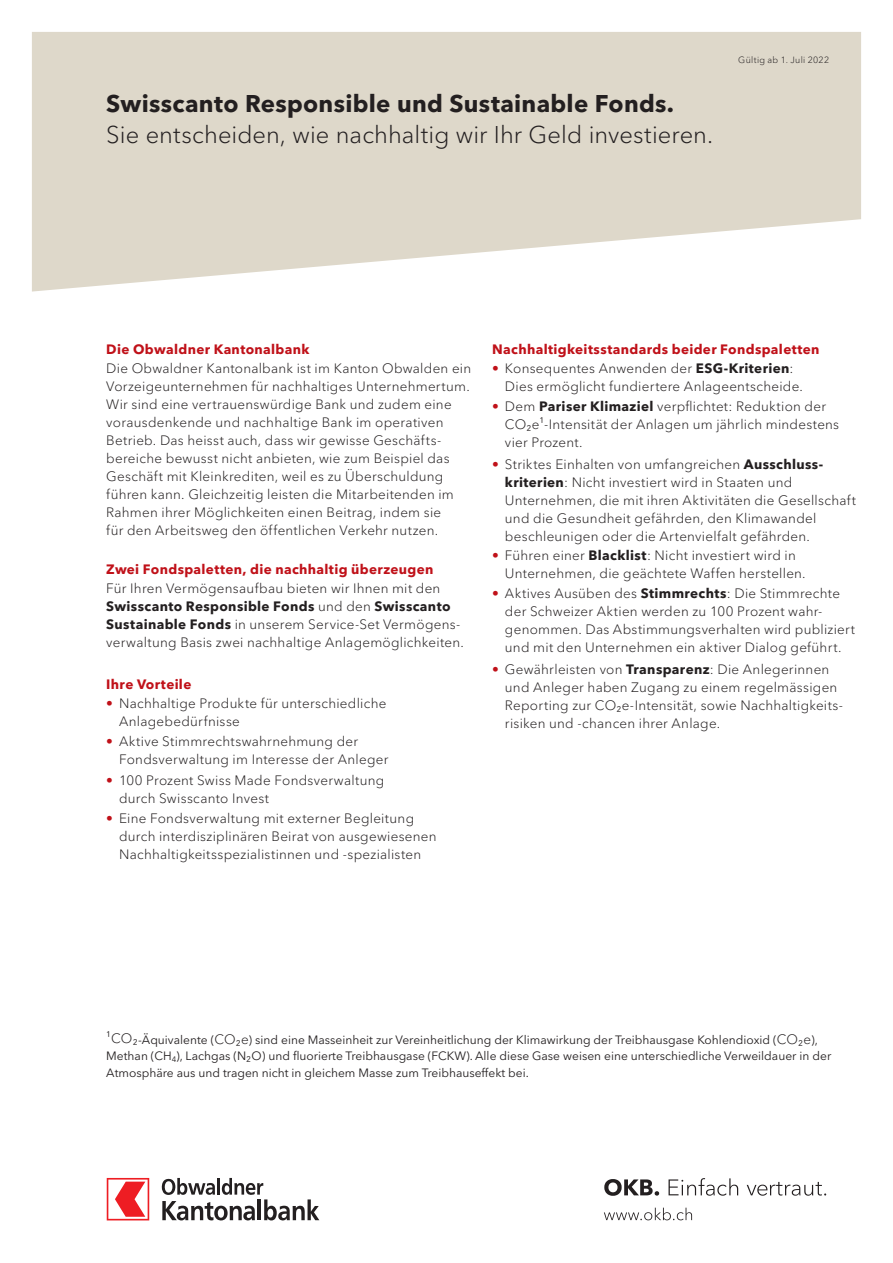
<style>
.page{position:relative;width:893px;height:1263px;background:#fff}
.page>*{position:absolute;margin:0;border:0;box-sizing:border-box;transform-origin:0 0}
.t1{font:300 24px "Avenir Next LT Pro";color:#231f20}
.t2{font:700 24px "Avenir Next LT Pro";letter-spacing:.01em;color:#231f20}
.t3{font:300 13.5px/18px "Avenir Next LT Pro";letter-spacing:.02em;color:#231f20}
.t4{font:700 13.5px "Avenir Next LT Pro";letter-spacing:.025em;color:#c01119}
.t5{font:12px/16.5px "Avenir Next LT Pro";color:#231f20}
.t6{font:300 9px "Avenir Next LT Pro";letter-spacing:.035em;color:#231f20}
.s1{font-weight:700}
.s2{color:#c01119}
.s3{font-weight:300;font-size:13.5px}
</style>
<div class="page">
<svg style="left:604px;top:1179px;width:55px;height:17px"></svg>
<svg style="left:668px;top:1178px;width:70px;height:18px"></svg>
<svg style="left:747px;top:1182px;width:79px;height:14px"></svg>
<svg style="left:604px;top:1208px;width:88px;height:12px"></svg>
<svg style="left:107px;top:1178px;width:42px;height:42px"></svg>
<svg style="left:162px;top:1178px;width:157px;height:42px"></svg>
<svg style="left:32px;top:32px;width:829px;height:260px;background:#e2ddd1"></svg>
<h1 class="t2" style="left:106px;top:89px;width:569px">Swisscanto Responsible und Sustainable Fonds.</h1>
<h1 class="t1" style="left:106px;top:121px;width:608px">Sie entscheiden, wie nachhaltig wir Ihr Geld investieren.</h1>
<p class="t6" style="left:738px;top:54px;width:92px">Gültig ab 1. Juli 2022</p>
<p class="t4" style="left:106px;top:341px;width:205px">Die Obwaldner Kantonalbank</p>
<p class="t3" style="left:106px;top:359px;width:366px">Die Obwaldner Kantonalbank ist im Kanton Obwalden ein Vorzeigeunternehmen für nachhaltiges Unternehmertum.<br>Wir sind eine vertrauenswürdige Bank und zudem eine vorausdenkende und nachhaltige Bank im operativen Betrieb. Das heisst auch, dass wir gewisse Geschäfts&shy;bereiche bewusst nicht anbieten, wie zum Beispiel das Geschäft mit Kleinkrediten, weil es zu Überschuldung führen kann. Gleichzeitig leisten die Mitarbeitenden im Rahmen ihrer Möglichkeiten einen Beitrag, indem sie<br>für den Arbeitsweg den öffentlichen Verkehr nutzen.</p>
<p class="t4" style="left:106px;top:561px;width:329px">Zwei Fondspaletten, die nachhaltig überzeugen</p>
<p class="t3" style="left:106px;top:579px;width:359px">Für Ihren Vermögensaufbau bieten wir Ihnen mit den <span class="s1">Swisscanto Responsible Fonds</span> und den <span class="s1">Swisscanto Sustainable Fonds</span> in unserem Service-Set Vermögens&shy;verwaltung Basis zwei nachhaltige Anlagemöglichkeiten.</p>
<p class="t4" style="left:106px;top:676px;width:87px">Ihre Vorteile</p>
<p class="t3" style="left:119px;top:694px;width:269px;text-indent:-13px"><span class="s2">•</span> Nachhaltige Produkte für unterschiedliche<br>Anlagebedürfnisse</p>
<p class="t3" style="left:119px;top:732px;width:271px;text-indent:-13px"><span class="s2">•</span> Aktive Stimmrechtswahrnehmung der<br>Fondsverwaltung im Interesse der Anleger</p>
<p class="t3" style="left:119px;top:771px;width:267px;text-indent:-13px"><span class="s2">•</span> 100 Prozent Swiss Made Fondsverwaltung durch Swisscanto Invest</p>
<p class="t3" style="left:119px;top:809px;width:319px;text-indent:-13px"><span class="s2">•</span> Eine Fondsverwaltung mit externer Begleitung durch interdisziplinären Beirat von ausgewiesenen<br>Nachhaltigkeitsspezialistinnen und -spezialisten</p>
<p class="t4" style="left:492px;top:341px;width:329px">Nachhaltigkeitsstandards beider Fondspaletten</p>
<p class="t3" style="left:505px;top:359px;width:300px;text-indent:-13px"><span class="s2">•</span> Konsequentes Anwenden der <span class="s1">ESG-Kriterien</span>:<br>Dies ermöglicht fundiertere Anlageentscheide.</p>
<p class="t3" style="left:505px;top:398px;width:336px;text-indent:-13px"><span class="s2">•</span> Dem <span class="s1">Pariser Klimaziel</span> verpflichtet: Reduktion der<br>CO₂e¹-Intensität der Anlagen um jährlich mindestens vier Prozent.</p>
<p class="t3" style="left:505px;top:455px;width:352px;text-indent:-13px"><span class="s2">•</span> Striktes Einhalten von umfangreichen <span class="s1">Ausschluss&shy;kriterien</span>: Nicht investiert wird in Staaten und Unternehmen, die mit ihren Aktivitäten die Gesellschaft und die Gesundheit gefährden, den Klimawandel beschleunigen oder die Artenvielfalt gefährden.</p>
<p class="t3" style="left:505px;top:546px;width:302px;text-indent:-13px"><span class="s2">•</span> Führen einer <span class="s1">Blacklist</span>: Nicht investiert wird in<br>Unternehmen, die geächtete Waffen herstellen.</p>
<p class="t3" style="left:505px;top:584px;width:352px;text-indent:-13px"><span class="s2">•</span> Aktives Ausüben des <span class="s1">Stimmrechts</span>: Die Stimmrechte der Schweizer Aktien werden zu 100 Prozent wahr&shy;genommen. Das Abstimmungsverhalten wird publiziert und mit den Unternehmen ein aktiver Dialog geführt.</p>
<p class="t3" style="left:505px;top:661px;width:338px;text-indent:-13px"><span class="s2">•</span> Gewährleisten von <span class="s1">Transparenz</span>: Die Anlegerinnen und Anleger haben Zugang zu einem regelmässigen Reporting zur CO₂e-Intensität, sowie Nachhaltigkeits&shy;risiken und -chancen ihrer Anlage.</p>
<p class="t5" style="left:106px;top:1031px;width:726px"><span class="s3">¹CO₂</span>-Äquivalente (<span class="s3">CO₂e</span>) sind eine Masseinheit zur Vereinheitlichung der Klimawirkung der Treibhausgase Kohlendioxid (<span class="s3">CO₂e</span>),<br>Methan (CH<sub>4</sub>), Lachgas (N<span class="s3">₂</span>O) und fluorierte Treibhausgase (FCKW). Alle diese Gase weisen eine unterschiedliche Verweildauer in der<br>Atmosphäre aus und tragen nicht in gleichem Masse zum Treibhauseffekt bei.</p>
</div>
